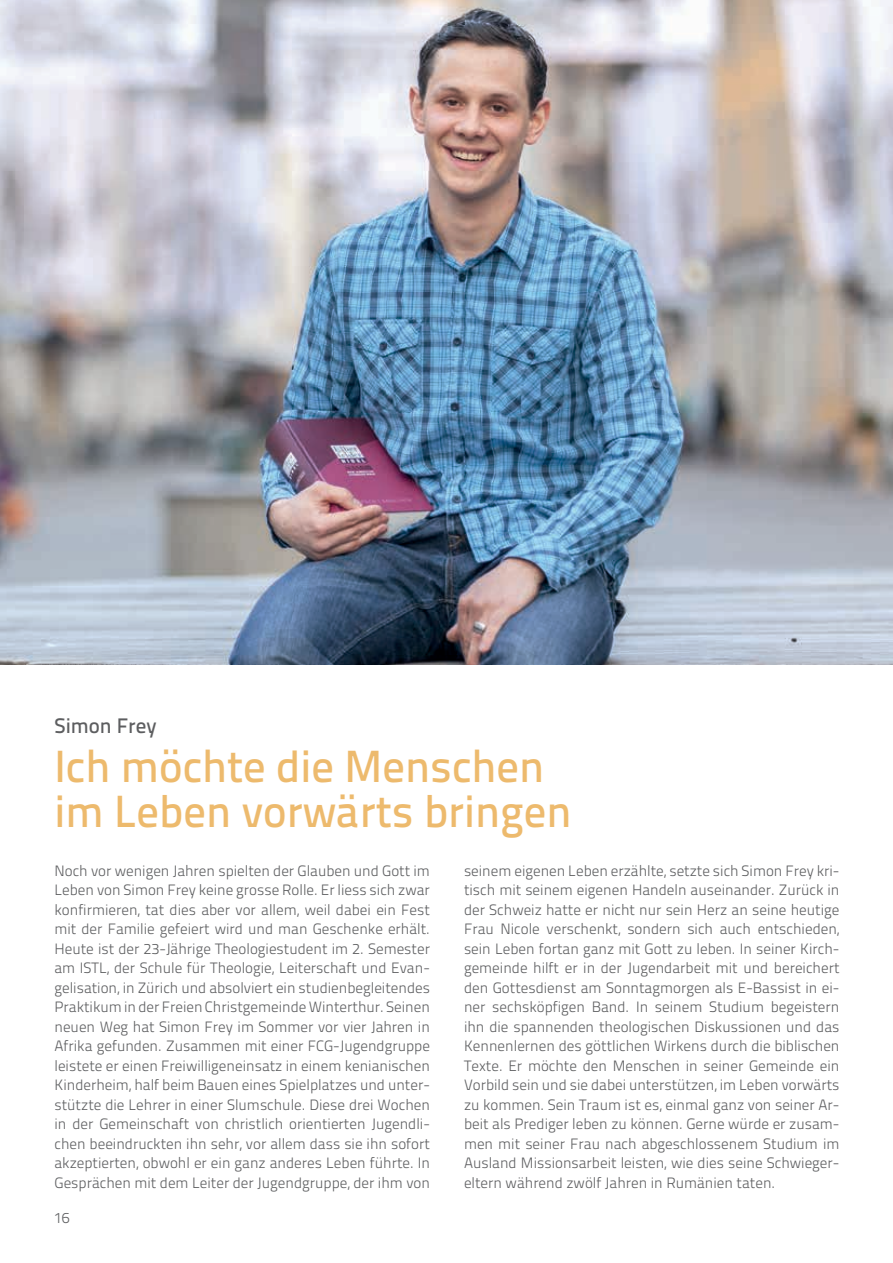
<style>
.page{position:relative;width:893px;height:1263px;background:#fff}
.page>*{position:absolute;margin:0;border:0;box-sizing:border-box;transform-origin:0 0}
.t1{font:500 45px/45px "Titillium Text 22 L";color:#edba6d}
.t2{font:500 21px "Titillium Text 22 L";color:#5d5e60}
.t3{font:300 15px/19.5px "Titillium Text 22 L";color:#5d5e60;text-align:justify}
</style>
<div class="page">
<img style="left:0;top:0;width:893px;height:664px">
<h2 class="t2" style="left:54px;top:709px;width:104px">Simon Frey</h2>
<h1 class="t1" style="left:54px;top:741px;width:519px">Ich möchte die Menschen im Leben vorwärts bringen</h1>
<p class="t3" style="left:54px;top:860px;width:377px">Noch vor wenigen Jahren spielten der Glauben und Gott im Leben von Simon Frey keine grosse Rolle. Er liess sich zwar konfirmieren, tat dies aber vor allem, weil dabei ein Fest mit der Familie gefeiert wird und man Geschenke erhält.<br>Heute ist der 23-Jährige Theologiestudent im 2. Semester am ISTL, der Schule für Theologie, Leiterschaft und Evan&shy;gelisation, in Zürich und absolviert ein studienbegleitendes Praktikum in der Freien Christgemeinde Winterthur. Seinen neuen Weg hat Simon Frey im Sommer vor vier Jahren in Afrika gefunden. Zusammen mit einer FCG-Jugendgruppe leistete er einen Freiwilligeneinsatz in einem kenianischen Kinderheim, half beim Bauen eines Spielplatzes und unter&shy;stützte die Lehrer in einer Slumschule. Diese drei Wochen in der Gemeinschaft von christlich orientierten Jugendli&shy;chen beeindruckten ihn sehr, vor allem dass sie ihn sofort akzeptierten, obwohl er ein ganz anderes Leben führte. In Gesprächen mit dem Leiter der Jugendgruppe, der ihm von</p>
<p class="t3" style="left:464px;top:860px;width:377px">seinem eigenen Leben erzählte, setzte sich Simon Frey kri&shy;tisch mit seinem eigenen Handeln auseinander. Zurück in der Schweiz hatte er nicht nur sein Herz an seine heutige Frau Nicole verschenkt, sondern sich auch entschieden, sein Leben fortan ganz mit Gott zu leben. In seiner Kirch&shy;gemeinde hilft er in der Jugendarbeit mit und bereichert den Gottesdienst am Sonntagmorgen als E-Bassist in ei&shy;ner sechsköpfigen Band. In seinem Studium begeistern ihn die spannenden theologischen Diskussionen und das Kennenlernen des göttlichen Wirkens durch die biblischen Texte. Er möchte den Menschen in seiner Gemeinde ein Vorbild sein und sie dabei unterstützen, im Leben vorwärts zu kommen. Sein Traum ist es, einmal ganz von seiner Ar&shy;beit als Prediger leben zu können. Gerne würde er zusam&shy;men mit seiner Frau nach abgeschlossenem Studium im Ausland Missionsarbeit leisten, wie dies seine Schwieger&shy;eltern während zwölf Jahren in Rumänien taten.</p>
<p class="t3" style="left:54px;top:1208px;width:17px">16</p>
</div>
